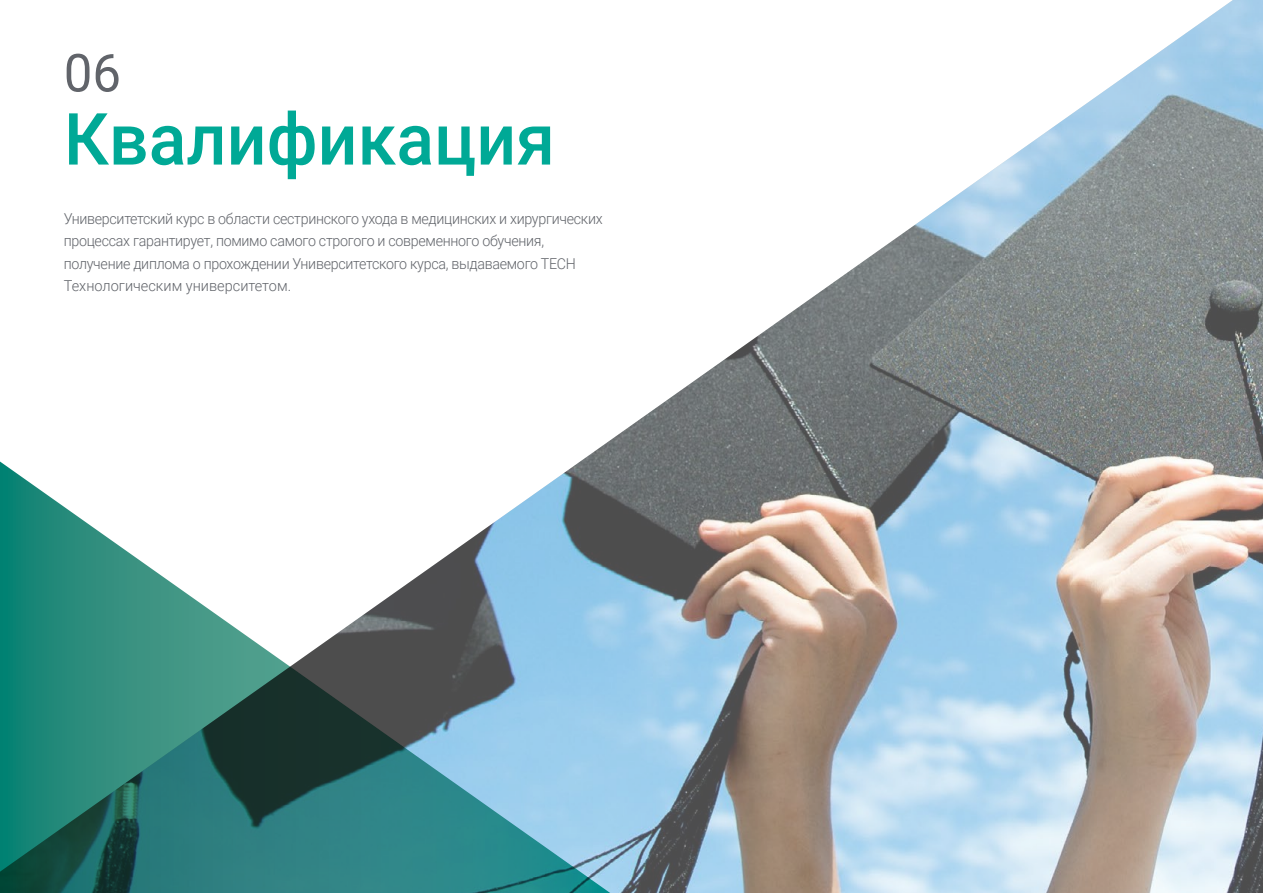
<style>
.page{position:relative;width:1263px;height:893px;background:#fff}
.page>*{position:absolute;margin:0;border:0;box-sizing:border-box;transform-origin:0 0}
.t1{font:500 72px "Roboto";color:#00a996}
.t2{font:52.5px "Roboto";color:#61646a}
.t3{font:300 15px/22.5px "Roboto";letter-spacing:-.02em;color:#61646a;scale:.95 1}
</style>
<div class="page">
<img style="left:602px;top:0;width:661px;height:893px">
<svg style="left:0;top:446px;width:640px;height:447px"></svg>
<h2 class="t2" style="left:64px;top:36px;width:59px">06</h2>
<h1 class="t1" style="left:64px;top:89px;width:493px">Квалификация</h1>
<p class="t3" style="left:64px;top:207px;width:569px">Университетский курс в области сестринского ухода в медицинских и хирургических процессах гарантирует, помимо самого строгого и современного обучения, получение диплома о прохождении Университетского курса, выдаваемого TECH Технологическим университетом.</p>
</div>
